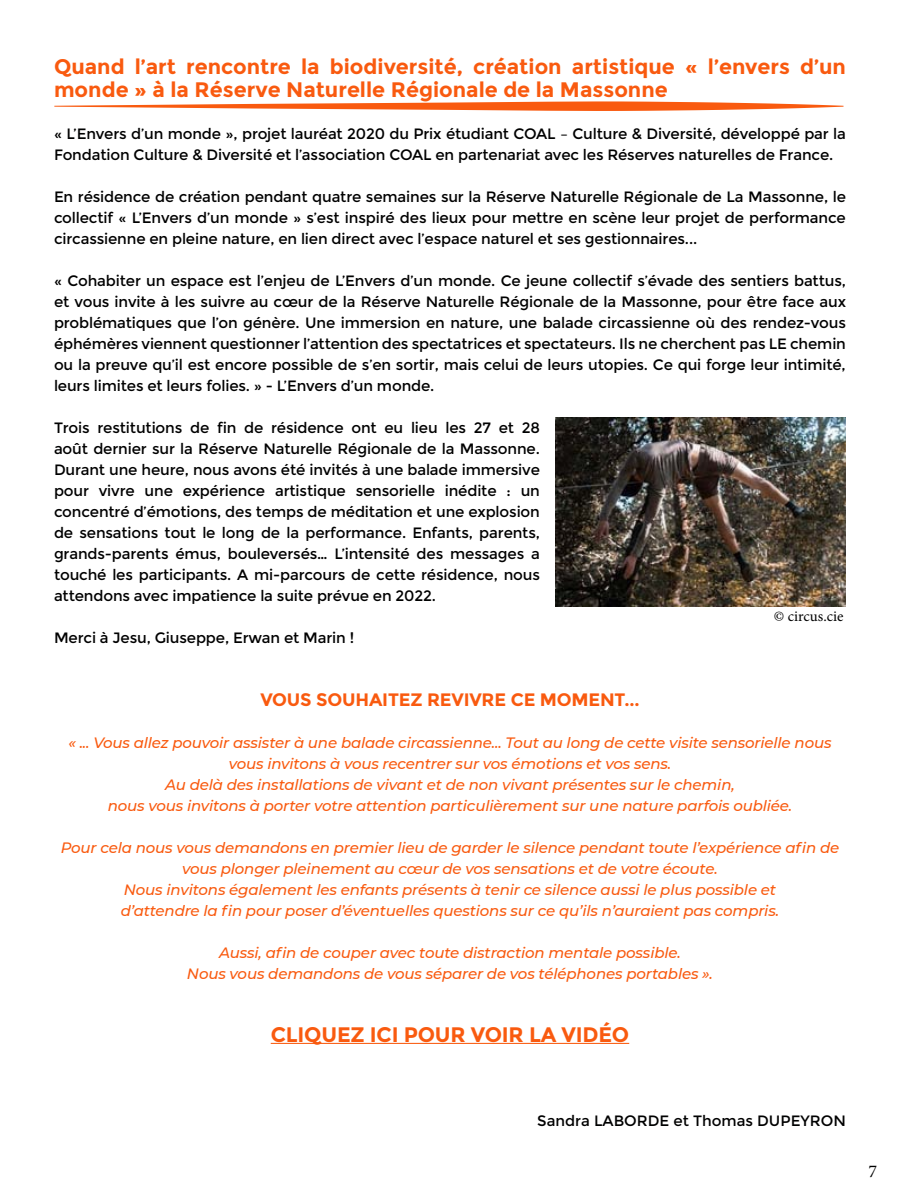
<style>
.page{position:relative;width:900px;height:1200px;background:#fff}
.page>*{position:absolute;margin:0;border:0;box-sizing:border-box;transform-origin:0 0}
.t1{font:700 21px/22.5px "Montserrat";color:#f95a0f}
.t2{font:700 18px "Montserrat";color:#f95a0f}
.t3{font:18px "Minion Pro";color:#000}
.t4{font:15px/21px "Montserrat";letter-spacing:-.01em;color:#000101;text-align:justify}
.t5{font:italic 500 15px/21px "Montserrat";letter-spacing:-.01em;color:#f95a0f;text-align:center}
.t6{font:15px "Minion Pro";color:#000}
</style>
<div class="page">
<hr style="left:271px;top:1043px;width:358px;height:1px;background:#f95a0f">
<svg style="left:54px;top:101px;width:790px;height:10px"></svg>
<img style="left:555px;top:418px;width:291px;height:189px">
<h1 class="t1" style="left:54px;top:56px;width:794px">Quand l’art rencontre la biodiversité, création artistique « l’envers d’un monde » à la Réserve Naturelle Régionale de la Massonne</h1>
<p class="t4" style="left:54px;top:123px;width:794px">« L’Envers d’un monde », projet lauréat 2020 du Prix étudiant COAL – Culture &amp; Diversité, développé par la<br>Fondation Culture &amp; Diversité et l’association COAL en partenariat avec les Réserves naturelles de France.</p>
<p class="t4" style="left:54px;top:186px;width:794px">En résidence de création pendant quatre semaines sur la Réserve Naturelle Régionale de La Massonne, le collectif « L’Envers d’un monde » s’est inspiré des lieux pour mettre en scène leur projet de performance circassienne en pleine nature, en lien direct avec l’espace naturel et ses gestionnaires...</p>
<p class="t4" style="left:54px;top:270px;width:794px">« Cohabiter un espace est l’enjeu de L’Envers d’un monde. Ce jeune collectif s’évade des sentiers battus, et vous invite à les suivre au cœur de la Réserve Naturelle Régionale de la Massonne, pour être face aux problématiques que l’on génère. Une immersion en nature, une balade circassienne où des rendez-vous éphémères viennent questionner l’attention des spectatrices et spectateurs. Ils ne cherchent pas LE chemin ou la preuve qu’il est encore possible de s’en sortir, mais celui de leurs utopies. Ce qui forge leur intimité, leurs limites et leurs folies. » - L’Envers d’un monde.</p>
<p class="t4" style="left:54px;top:417px;width:488px">Trois restitutions de fin de résidence ont eu lieu les 27 et 28 août dernier sur la Réserve Naturelle Régionale de la Massonne.<br>Durant une heure, nous avons été invités à une balade immersive pour vivre une expérience artistique sensorielle inédite : un concentré d’émotions, des temps de méditation et une explosion de sensations tout le long de la performance. Enfants, parents, grands-parents émus, bouleversés… L’intensité des messages a touché les participants. A mi-parcours de cette résidence, nous attendons avec impatience la suite prévue en 2022.</p>
<p class="t4" style="left:54px;top:627px;width:302px">Merci à Jesu, Giuseppe, Erwan et Marin !</p>
<p class="t6" style="left:774px;top:606px;width:71px">© circus.cie</p>
<p class="t2" style="left:260px;top:689px;width:26px">Vous</p>
<p class="t2" style="left:316px;top:689px;width:13px">souhai</p>
<p class="t2" style="left:388px;top:689px;width:51px">tez revivre</p>
<p class="t2" style="left:511px;top:689px;width:45px">ce momen</p>
<p class="t2" style="left:615px;top:689px;width:26px">t...</p>
<p class="t5" style="left:68px;top:731px;width:765px">« ... Vous allez pouvoir assister à une balade circassienne... Tout au long de cette visite sensorielle nous vous invitons à vous recentrer sur vos émotions et vos sens.<br>Au delà des installations de vivant et de non vivant présentes sur le chemin,<br>nous vous invitons à porter votre attention particulièrement sur une nature parfois oubliée.</p>
<p class="t5" style="left:61px;top:836px;width:780px">Pour cela nous vous demandons en premier lieu de garder le silence pendant toute l’expérience afin de vous plonger pleinement au cœur de vos sensations et de votre écoute.<br>Nous invitons également les enfants présents à tenir ce silence aussi le plus possible et<br>d’attendre la fin pour poser d’éventuelles questions sur ce qu’ils n’auraient pas compris.</p>
<p class="t5" style="left:187px;top:941px;width:528px">Aussi, afin de couper avec toute distraction mentale possible.<br>Nous vous demandons de vous séparer de vos téléphones portables ».</p>
<h1 class="t1" style="left:271px;top:1023px;width:14px">clique</h1>
<h1 class="t1" style="left:351px;top:1023px;width:70px">z ici pour</h1>
<h1 class="t1" style="left:471px;top:1023px;width:15px">voir</h1>
<h1 class="t1" style="left:529px;top:1023px;width:98px">la vidÉo</h1>
<p class="t4" style="left:537px;top:1110px;width:310px">Sandra LABORDE et Thomas DUPEYRON</p>
<p class="t3" style="left:868px;top:1159px;width:10px">7</p>
</div>
